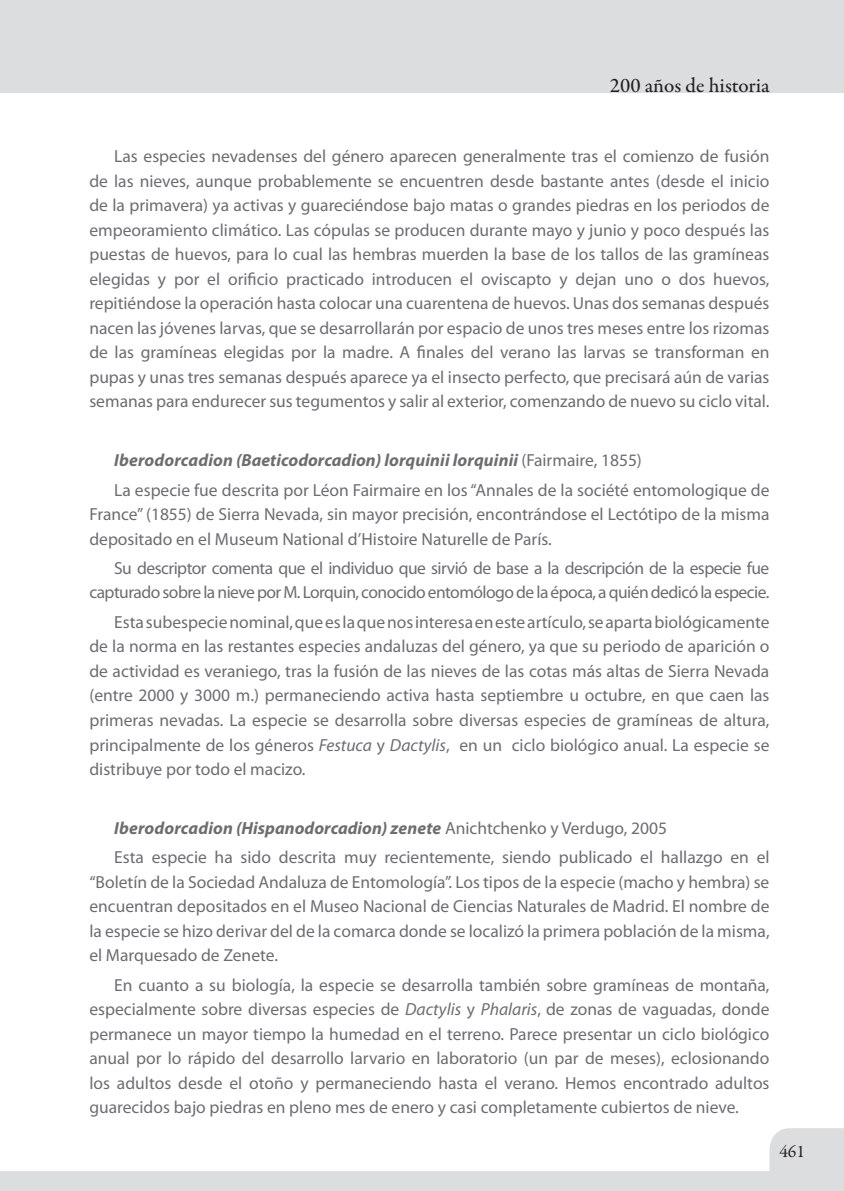
<style>
.page{position:relative;width:844px;height:1191px;background:#fff}
.page>*{position:absolute;margin:0;border:0;box-sizing:border-box;transform-origin:0 0}
.t1{font:500 21px "Garamond Premr Pro";color:#231f20}
.t2{font:17.5px/24.5px "Myriad Pro";color:#6c6d70;text-align:justify}
.t3{font:17.5px/24.5px "Myriad Pro";letter-spacing:-.03em;color:#6c6d70;text-align:right}
.t4{font:17.5px "Garamond Premr Pro";color:#231f20}
.s1{font-weight:700;font-style:italic}
.s2{font-style:italic}
</style>
<div class="page">
<div style="left:0;top:0;width:843px;height:92px;background:#dcdddf"></div>
<svg style="left:0;top:1128px;width:843px;height:63px"></svg>
<p class="t1" style="left:609px;top:73px;width:161px">200 años de historia</p>
<p class="t2" style="left:89px;top:144px;width:681px;text-indent:25px">Las especies nevadenses del género aparecen generalmente tras el comienzo de fusión de las nieves, aunque probablemente se encuentren desde bastante antes (desde el inicio de la primavera) ya activas y guareciéndose bajo matas o grandes piedras en los periodos de empeoramiento climático. Las cópulas se producen durante mayo y junio y poco después las puestas de huevos, para lo cual las hembras muerden la base de los tallos de las gramíneas elegidas y por el orificio practicado introducen el oviscapto y dejan uno o dos huevos, repitiéndose la operación hasta colocar una cuarentena de huevos. Unas dos semanas después nacen las jóvenes larvas, que se desarrollarán por espacio de unos tres meses entre los rizomas de las gramíneas elegidas por la madre. A finales del verano las larvas se transforman en pupas y unas tres semanas después aparece ya el insecto perfecto, que precisará aún de varias semanas para endurecer sus tegumentos y salir al exterior, comenzando de nuevo su ciclo vital.</p>
<p class="t2" style="left:114px;top:445px;width:656px;line-height:29.4px"><span class="s1">Iberodorcadion (Baeticodorcadion) lorquinii lorquinii</span> (Fairmaire, 1855)<br>La especie fue descrita por Léon Fairmaire en los “Annales de la société entomologique de</p>
<p class="t2" style="left:89px;top:501px;width:681px">France” (1855) de Sierra Nevada, sin mayor precisión, encontrándose el Lectótipo de la misma depositado en el Museum National d’Histoire Naturelle de París.</p>
<p class="t3" style="left:89px;top:555px;width:681px">Su descriptor comenta que el individuo que sirvió de base a la descripción de la especie fue capturado sobre la nieve por M. Lorquin, conocido entomólogo de la época, a quién dedicó la especie.</p>
<p class="t2" style="left:89px;top:609px;width:681px;text-indent:25px">Esta subespecie nominal, que es la que nos interesa en este artículo, se aparta biológicamente de la norma en las restantes especies andaluzas del género, ya que su periodo de aparición o de actividad es veraniego, tras la fusión de las nieves de las cotas más altas de Sierra Nevada (entre 2000 y 3000 m.) permaneciendo activa hasta septiembre u octubre, en que caen las primeras nevadas. La especie se desarrolla sobre diversas especies de gramíneas de altura, principalmente de los géneros <span class="s2">Festuca</span> y <span class="s2">Dactylis</span>, en un ciclo biológico anual. La especie se distribuye por todo el macizo.</p>
<p class="t2" style="left:114px;top:813px;width:656px;line-height:29.4px"><span class="s1">Iberodorcadion (Hispanodorcadion) zenete</span> Anichtchenko y Verdugo, 2005<br>Esta especie ha sido descrita muy recientemente, siendo publicado el hallazgo en el</p>
<p class="t2" style="left:89px;top:869px;width:681px">“Boletín de la Sociedad Andaluza de Entomología”. Los tipos de la especie (macho y hembra) se encuentran depositados en el Museo Nacional de Ciencias Naturales de Madrid. El nombre de la especie se hizo derivar del de la comarca donde se localizó la primera población de la misma, el Marquesado de Zenete.</p>
<p class="t2" style="left:89px;top:972px;width:681px;text-indent:25px">En cuanto a su biología, la especie se desarrolla también sobre gramíneas de montaña, especialmente sobre diversas especies de <span class="s2">Dactylis</span> y <span class="s2">Phalaris</span>, de zonas de vaguadas, donde permanece un mayor tiempo la humedad en el terreno. Parece presentar un ciclo biológico anual por lo rápido del desarrollo larvario en laboratorio (un par de meses), eclosionando los adultos desde el otoño y permaneciendo hasta el verano. Hemos encontrado adultos guarecidos bajo piedras en pleno mes de enero y casi completamente cubiertos de nieve.</p>
<p class="t4" style="left:779px;top:1141px;width:27px">461</p>
</div>
